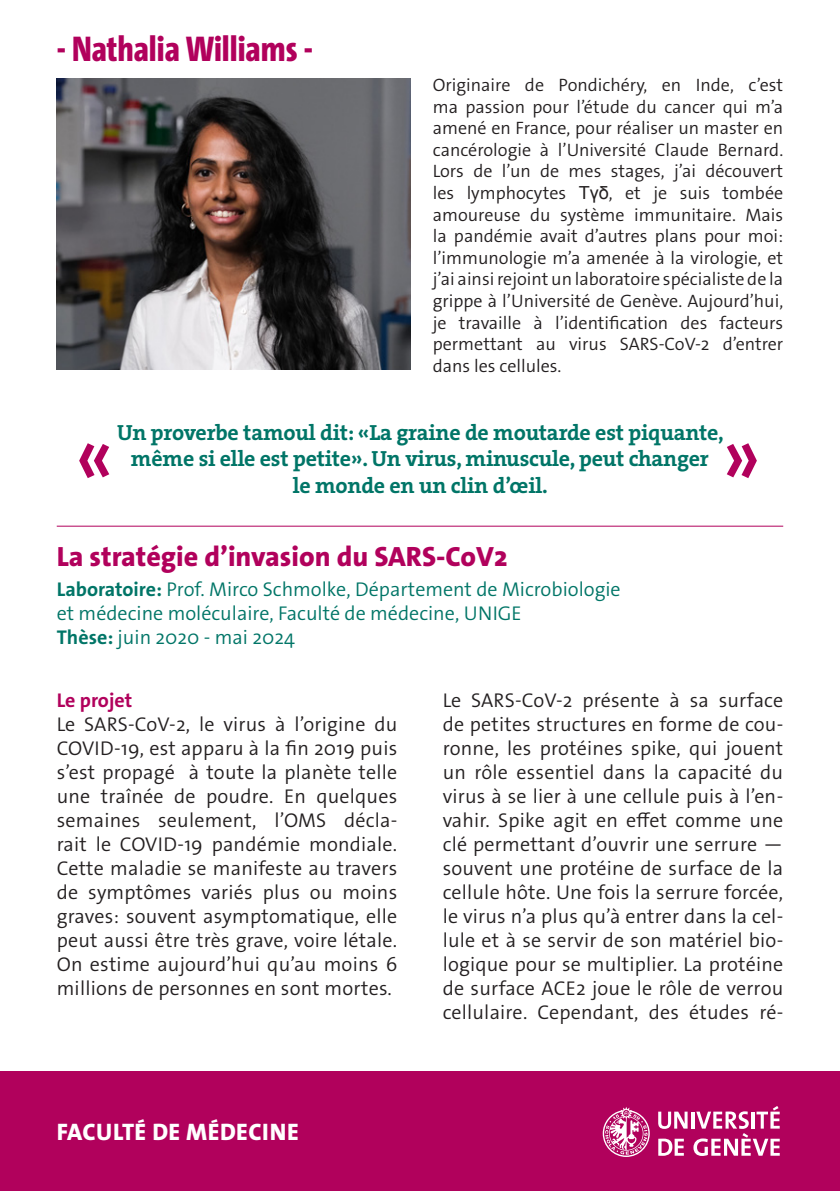
<style>
.page{position:relative;width:840px;height:1191px;background:#fff}
.page>*{position:absolute;margin:0;border:0;box-sizing:border-box;transform-origin:0 0}
.t1{font:800 36px "The Sans Cd LF8";color:#b1015c}
.t2{font:800 28px "The Sans Os F";color:#b1015c}
.t3{font:800 24px "The Sans Os F";letter-spacing:.02em;color:#fff}
.t4{font:22px/26.4px "The Serif HP7 Bld";letter-spacing:-.01em;color:#007567;text-align:center}
.t5{font:300 20px/24px "The Sans Os F";letter-spacing:.01em;color:#231f20;text-align:justify}
.t6{font:300 20px/24px "The Sans Os F";color:#007567}
.t7{font:700 20px "The Sans Os F";color:#b1015c}
.t8{font:300 18px/21.6px "The Sans Os F";color:#231f20;text-align:justify}
.s1{font-family:"Arial";font-weight:400}
.s2{font-weight:700}
</style>
<div class="page">
<img style="left:57px;top:79px;width:353px;height:290px">
<hr style="left:57px;top:525px;width:725px;height:1px;background:#b1015c">
<svg style="left:79px;top:443px;width:30px;height:35px"></svg>
<svg style="left:726px;top:443px;width:30px;height:35px"></svg>
<div style="left:0;top:1071px;width:839px;height:120px;background:#b1015c"></div>
<svg style="left:602px;top:1107px;width:47px;height:50px"></svg>
<svg style="left:658px;top:1111px;width:29px;height:17px"></svg>
<svg style="left:691px;top:1112px;width:2px;height:16px"></svg>
<svg style="left:658px;top:1138px;width:25px;height:17px"></svg>
<svg style="left:693px;top:1106px;width:86px;height:50px"></svg>
<p class="t1" style="left:57px;top:26px;width:257px">- Nathalia Williams -</p>
<p class="t8" style="left:432px;top:74px;width:352px">Originaire de Pondichéry, en Inde, c’est ma passion pour l’étude du cancer qui m’a amené en France, pour réaliser un master en cancérologie à l’Université Claude Bernard.<br>Lors de l’un de mes stages, j’ai découvert les lymphocytes <span class="s1">Tγδ</span>, et je suis tombée amoureuse du système immunitaire. Mais la pandémie avait d’autres plans pour moi: l’immunologie m’a amenée à la virologie, et j’ai ainsi rejoint un laboratoire spécialiste de la grippe à l’Université de Genève. Aujourd’hui, je travaille à l’identification des facteurs permettant au virus SARS-CoV-2 d’entrer dans les cellules.</p>
<p class="t4" style="left:117px;top:419px;width:608px">Un proverbe tamoul dit: «La graine de moutarde est piquante, même si elle est petite». Un virus, minuscule, peut changer<br>le monde en un clin d’œil.</p>
<p class="t2" style="left:57px;top:539px;width:452px">La stratégie d’invasion du SARS-CoV2</p>
<p class="t6" style="left:57px;top:577px;width:565px"><span class="s2">Laboratoire:</span> Prof. Mirco Schmolke, Département de Microbiologie et médecine moléculaire, Faculté de médecine, UNIGE</p>
<p class="t6" style="left:57px;top:625px;width:239px"><span class="s2">Thèse:</span> juin 2020 - mai 2024</p>
<p class="t7" style="left:57px;top:687px;width:77px">Le projet</p>
<p class="t5" style="left:57px;top:712px;width:342px">Le SARS-CoV-2, le virus à l’origine du COVID-19, est apparu à la fin 2019 puis s’est propagé à toute la planète telle une traînée de poudre. En quelques semaines seulement, l’OMS décla&shy;rait le COVID-19 pandémie mondiale.<br>Cette maladie se manifeste au travers de symptômes variés plus ou moins graves: souvent asymptomatique, elle peut aussi être très grave, voire létale.<br>On estime aujourd’hui qu’au moins 6 millions de personnes en sont mortes.</p>
<p class="t3" style="left:57px;top:1116px;width:243px">FACULTÉ DE MÉDECINE</p>
<p class="t5" style="left:442px;top:688px;width:342px">Le SARS-CoV-2 présente à sa surface de petites structures en forme de cou&shy;ronne, les protéines spike, qui jouent un rôle essentiel dans la capacité du virus à se lier à une cellule puis à l’en&shy;vahir. Spike agit en effet comme une clé permettant d’ouvrir une serrure — souvent une protéine de surface de la cellule hôte. Une fois la serrure forcée, le virus n’a plus qu’à entrer dans la cel&shy;lule et à se servir de son matériel bio&shy;logique pour se multiplier. La protéine de surface ACE2 joue le rôle de verrou cellulaire. Cependant, des études ré-</p>
</div>
